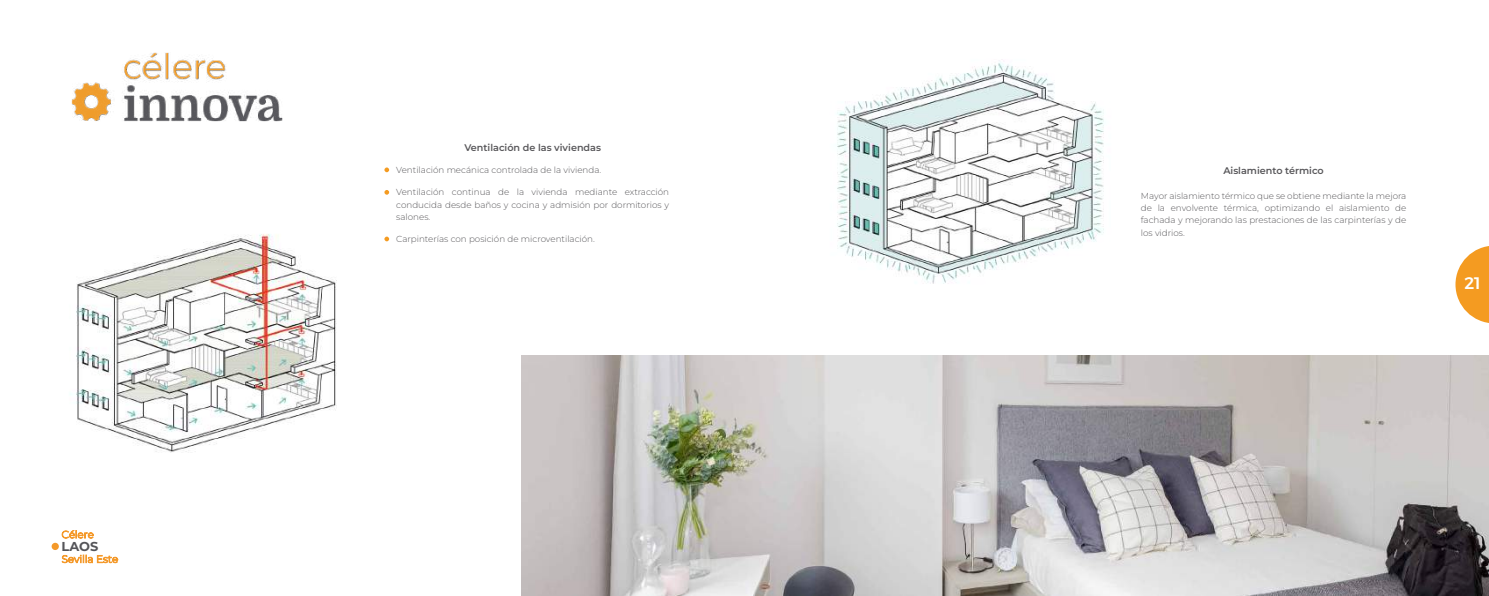
<style>
.page{position:relative;width:1489px;height:596px;background:#fff}
.page>*{position:absolute;margin:0;border:0;box-sizing:border-box;transform-origin:0 0}
.t1{font:500 16.62px "Gontserrat";color:#fff}
.t2{font:700 12.95px "Montserrat";color:#555559}
.t3{font:300 10.24px "Montserrat";color:#f4992a}
.t4{font:600 9.62px "Montserrat";color:#59585b}
.t5{font:300 8.75px/12.2px "Montserrat";color:#59585b;text-align:justify}
</style>
<div class="page">
<svg style="left:1455px;top:246px;width:33px;height:77px"></svg>
<svg style="left:62px;top:530px;width:31px;height:8px"></svg>
<div style="left:52px;top:542px;width:7px;height:7px;background:#f4992a;border-radius:50%"></div>
<img style="left:71px;top:52px;width:212px;height:70px">
<img style="left:837px;top:59px;width:267px;height:225px">
<img style="left:70px;top:234px;width:267px;height:219px">
<svg style="left:384px;top:190px;width:5px;height:4px"></svg>
<svg style="left:384px;top:236px;width:5px;height:5px"></svg>
<svg style="left:384px;top:167px;width:5px;height:5px"></svg>
<img style="left:521px;top:355px;width:967px;height:240px">
<h2 class="t2" style="left:62px;top:537px;width:38px">LAOS</h2>
<p class="t3" style="left:62px;top:552px;width:58px">Sevilla Este</p>
<p class="t4" style="left:464px;top:141px;width:138px">Ventilación de las viviendas</p>
<p class="t5" style="left:396px;top:163px;width:206px">Ventilación mecánica controlada de la vivienda.</p>
<p class="t5" style="left:396px;top:186px;width:274px">Ventilación continua de la vivienda mediante extracción conducida desde baños y cocina y admisión por dormitorios y salones.</p>
<p class="t5" style="left:396px;top:232px;width:200px">Carpinterías con posición de microventilación.</p>
<p class="t4" style="left:1223px;top:164px;width:102px">Aislamiento térmico</p>
<p class="t5" style="left:1140px;top:189px;width:267px">Mayor aislamiento térmico que se obtiene mediante la mejora de la envolvente térmica, optimizando el aislamiento de fachada y mejorando las prestaciones de las carpinterías y de los vidrios.</p>
<h1 class="t1" style="left:1464px;top:270px;width:18px">21</h1>
</div>
